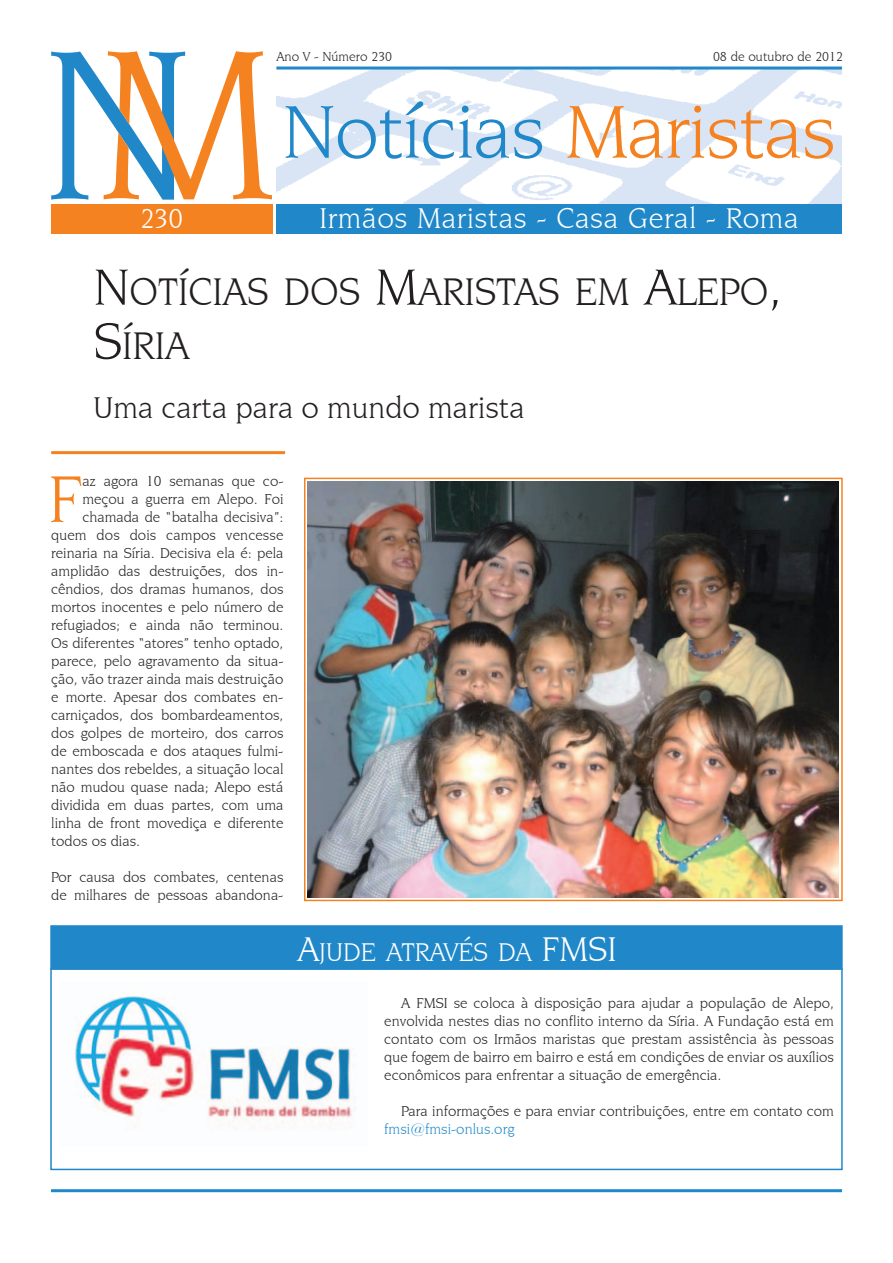
<style>
.page{position:relative;width:893px;height:1263px;background:#fff}
.page>*{position:absolute;margin:0;border:0;box-sizing:border-box;transform-origin:0 0}
.t1{font:79.5px "Novarese IT Cby BT";letter-spacing:-.015em;color:#2088c9}
.t2{font:70.2px "Novarese IT Cby BT";color:#f58220}
.t3{font:40.5px/54px "Novarese IT Cby BT";color:#231f20}
.t4{font:31.5px "Novarese IT Cby BT";color:#231f20}
.t5{font:30px "Novarese IT Cby BT";letter-spacing:.02em;color:#fff}
.t6{font:28.5px "Novarese IT Cby BT";color:#fff}
.t7{font:27px "Novarese IT Cby BT";color:#fff}
.t8{font:15px/18px "Novarese IT Cby BT";color:#231f20}
.t9{font:15px "Novarese IT Cby BT";color:#2088c9}
.t10{font:13.5px "Novarese IT Cby BT";color:#231f20}
.s1{color:#f58220}
.s2{font-size:54px}
.s3{font-size:36px}
</style>
<div class="page">
<img style="left:276px;top:70px;width:566px;height:134px">
<hr style="left:276px;top:67px;width:566px;height:3px;background:#2088c9">
<div style="left:276px;top:204px;width:566px;height:30px;background:#2088c9"></div>
<svg style="left:51px;top:51px;width:221px;height:149px"></svg>
<hr style="left:51px;top:1189px;width:791px;height:3px;background:#2088c9">
<div style="left:51px;top:204px;width:221px;height:30px;background:#f58220"></div>
<hr style="left:51px;top:451px;width:234px;height:3px;background:#f58220">
<img style="left:307px;top:481px;width:531px;height:416px">
<div style="left:304px;top:478px;width:539px;height:423px;border:2px solid #f58220"></div>
<div style="left:50px;top:968px;width:793px;height:202px;border:2px solid #2088c9"></div>
<div style="left:50px;top:925px;width:793px;height:45px;background:#2088c9;border:2px solid #2088c9"></div>
<img style="left:75px;top:996px;width:280px;height:132px">
<p class="t10" style="left:276px;top:49px;width:117px">Ano V - Número 230</p>
<p class="t10" style="left:713px;top:49px;width:132px">08 de outubro de 2012</p>
<h1 class="t1" style="left:282px;top:85px;width:555px">Notícias <span class="s1">Maristas</span></h1>
<h3 class="t5" style="left:320px;top:201px;width:481px">Irmãos Maristas - Casa Geral - Roma</h3>
<h3 class="t6" style="left:140px;top:202px;width:45px">230</h3>
<h3 class="t3" style="left:94px;top:264px;width:690px"><span class="s2">N</span>OTÍCIAS DOS <span class="s2">M</span>ARISTAS EM <span class="s2">A</span>LEPO<span class="s2">,<br>S</span>ÍRIA</h3>
<h3 class="t4" style="left:94px;top:389px;width:433px">Uma carta para o mundo marista</h3>
<h2 class="t2" style="left:48px;top:457px;width:36px">F</h2>
<p class="t8" style="left:82px;top:472px;width:203px">az agora 10 semanas que co-</p>
<p class="t8" style="left:82px;top:490px;width:203px">meçou a guerra em Alepo. Foi</p>
<p class="t8" style="left:82px;top:508px;width:203px">chamada de “batalha decisiva”:</p>
<p class="t8" style="left:51px;top:526px;width:234px">quem dos dois campos vencesse</p>
<p class="t8" style="left:51px;top:544px;width:234px">reinaria na Síria. Decisiva ela é: pela</p>
<p class="t8" style="left:51px;top:562px;width:234px">amplidão das destruições, dos in-</p>
<p class="t8" style="left:51px;top:580px;width:234px">cêndios, dos dramas humanos, dos</p>
<p class="t8" style="left:51px;top:598px;width:234px">mortos inocentes e pelo número de</p>
<p class="t8" style="left:51px;top:616px;width:234px">refugiados; e ainda não terminou.</p>
<p class="t8" style="left:51px;top:634px;width:234px">Os diferentes “atores” tenho optado,</p>
<p class="t8" style="left:51px;top:652px;width:234px">parece, pelo agravamento da situa-</p>
<p class="t8" style="left:51px;top:670px;width:234px">ção, vão trazer ainda mais destruição</p>
<p class="t8" style="left:51px;top:688px;width:234px">e morte. Apesar dos combates en-</p>
<p class="t8" style="left:51px;top:706px;width:234px">carniçados, dos bombardeamentos,</p>
<p class="t8" style="left:51px;top:724px;width:234px">dos golpes de morteiro, dos carros</p>
<p class="t8" style="left:51px;top:742px;width:234px">de emboscada e dos ataques fulmi-</p>
<p class="t8" style="left:51px;top:760px;width:234px">nantes dos rebeldes, a situação local</p>
<p class="t8" style="left:51px;top:778px;width:234px">não mudou quase nada; Alepo está</p>
<p class="t8" style="left:51px;top:796px;width:234px">dividida em duas partes, com uma</p>
<p class="t8" style="left:51px;top:814px;width:234px">linha de front movediça e diferente</p>
<p class="t8" style="left:51px;top:832px;width:90px">todos os dias.</p>
<p class="t8" style="left:51px;top:868px;width:234px">Por causa dos combates, centenas de milhares de pessoas abandona-</p>
<h3 class="t7" style="left:297px;top:936px;width:305px"><span class="s3">A</span>JUDE ATRAVÉS DA <span class="s3">FMSI</span></h3>
<p class="t8" style="left:384px;top:994px;width:451px;text-align:justify;text-indent:17px">A FMSI se coloca à disposição para ajudar a população de Alepo, envolvida nestes dias no conflito interno da Síria. A Fundação está em contato com os Irmãos maristas que prestam assistência às pessoas que fogem de bairro em bairro e está em condições de enviar os auxílios econômicos para enfrentar a situação de emergência.</p>
<p class="t8" style="left:401px;top:1102px;width:434px">Para informações e para enviar contribuições, entre em contato com</p>
<p class="t9" style="left:384px;top:1120px;width:132px">fmsi@fmsi-onlus.org</p>
</div>
